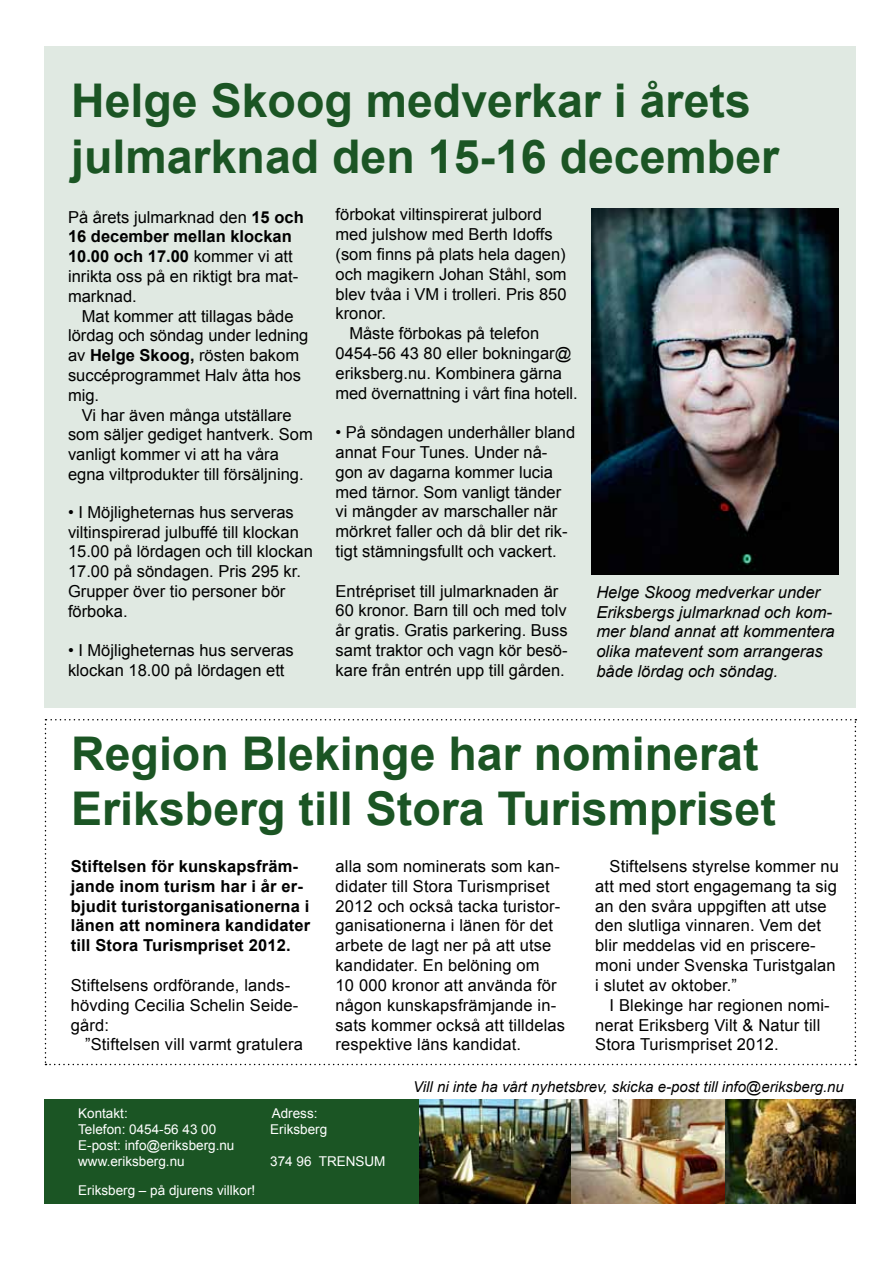
<style>
.page{position:relative;width:893px;height:1263px;background:#fff}
.page>*{position:absolute;margin:0;border:0;box-sizing:border-box;transform-origin:0 0}
.t1{font:700 46.5px/55.8px "Arial";color:#1b5524}
.t2{font:16.5px/19.8px "Arial";color:#000}
.t3{font:700 16.5px/19.8px "Arial";letter-spacing:.01em;color:#000}
.t4{font:italic 16.5px/19.8px "Arial";color:#000}
.t5{font:italic 15px "Arial";color:#000}
.t6{font:13.5px/16.2px "Arial";color:#fff}
.s1{font-weight:700}
</style>
<div class="page">
<div style="left:45px;top:47px;width:811px;height:661px;background:#e0e9e2"></div>
<img style="left:578px;top:1099px;width:278px;height:104px">
<div style="left:44px;top:1099px;width:378px;height:104px;background:#1b5524"></div>
<img style="left:419px;top:1099px;width:159px;height:104px">
<svg style="left:45px;top:719px;width:811px;height:346px"></svg>
<img style="left:592px;top:208px;width:246px;height:367px">
<h1 class="t1" style="left:71px;top:74px;width:710px">Helge Skoog medverkar i årets julmarknad den 15-16 december</h1>
<p class="t2" style="left:68px;top:207px;width:237px">På årets julmarknad den <span class="s1">15 och<br>16 december mellan klockan<br>10.00 och 17.00</span> kommer vi att inrikta oss på en riktigt bra mat&shy;marknad.</p>
<p class="t2" style="left:68px;top:306px;width:242px;text-indent:14px">Mat kommer att tillagas både lördag och söndag under ledning av <span class="s1">Helge Skoog,</span> rösten bakom succéprogrammet Halv åtta hos mig.</p>
<p class="t2" style="left:68px;top:405px;width:246px;text-indent:14px">Vi har även många utställare som säljer gediget hantverk. Som vanligt kommer vi att ha våra egna viltprodukter till försäljning.</p>
<p class="t2" style="left:68px;top:502px;width:246px">• I Möjligheternas hus serveras viltinspirerad julbuffé till klockan<br>15.00 på lördagen och till klockan<br>17.00 på söndagen. Pris 295 kr.<br>Grupper över tio personer bör förboka.</p>
<p class="t2" style="left:68px;top:641px;width:227px">• I Möjligheternas hus serveras klockan 18.00 på lördagen ett</p>
<p class="t2" style="left:336px;top:205px;width:208px">förbokat viltinspirerat julbord</p>
<p class="t2" style="left:336px;top:225px;width:219px">med julshow med Berth Idoffs</p>
<p class="t2" style="left:336px;top:244px;width:232px">(som finns på plats hela dagen)</p>
<p class="t2" style="left:336px;top:264px;width:233px">och magikern Johan Ståhl, som</p>
<p class="t2" style="left:336px;top:284px;width:233px">blev tvåa i VM i trolleri. Pris 850</p>
<p class="t2" style="left:336px;top:304px;width:52px">kronor.</p>
<p class="t2" style="left:349px;top:324px;width:191px">Måste förbokas på telefon</p>
<p class="t2" style="left:336px;top:343px;width:237px">0454-56 43 80 eller bokningar@</p>
<p class="t2" style="left:336px;top:363px;width:228px">eriksberg.nu. Kombinera gärna</p>
<p class="t2" style="left:336px;top:383px;width:244px">med övernattning i vårt fina hotell.</p>
<p class="t2" style="left:336px;top:423px;width:241px">• På söndagen underhåller bland annat Four Tunes. Under nå&shy;gon av dagarna kommer lucia med tärnor. Som vanligt tänder vi mängder av marschaller när mörkret faller och då blir det rik&shy;tigt stämningsfullt och vackert.</p>
<p class="t2" style="left:336px;top:581px;width:234px">Entrépriset till julmarknaden är<br>60 kronor. Barn till och med tolv år gratis. Gratis parkering. Buss samt traktor och vagn kör besö&shy;kare från entrén upp till gården.</p>
<p class="t4" style="left:596px;top:582px;width:240px">Helge Skoog medverkar under<br>Eriksbergs julmarknad och kom&shy;mer bland annat att kommentera olika matevent som arrangeras både lördag och söndag.</p>
<h1 class="t1" style="left:71px;top:727px;width:706px">Region Blekinge har nominerat<br>Eriksberg till Stora Turismpriset</h1>
<p class="t3" style="left:71px;top:857px;width:241px">Stiftelsen för kunskapsfräm&shy;jande inom turism har i år er&shy;bjudit turistorganisationerna i länen att nominera kandidater till Stora Turismpriset 2012.</p>
<p class="t2" style="left:71px;top:975px;width:229px">Stiftelsens ordförande, lands&shy;hövding Cecilia Schelin Seide&shy;gård:</p>
<p class="t2" style="left:85px;top:1035px;width:219px">”Stiftelsen vill varmt gratulera</p>
<p class="t2" style="left:595px;top:856px;width:245px;text-indent:14px">Stiftelsens styrelse kommer nu att med stort engagemang ta sig an den svåra uppgiften att utse den slutliga vinnaren. Vem det blir meddelas vid en priscere&shy;moni under Svenska Turistgalan i slutet av oktober.”</p>
<p class="t2" style="left:595px;top:995px;width:236px;text-indent:14px">I Blekinge har regionen nomi&shy;nerat Eriksberg Vilt &amp; Natur till<br>Stora Turismpriset 2012.</p>
<p class="t2" style="left:336px;top:856px;width:231px">alla som nominerats som kan&shy;didater till Stora Turismpriset<br>2012 och också tacka turistor&shy;ganisationerna i länen för det arbete de lagt ner på att utse kandidater. En belöning om<br>10 000 kronor att använda för någon kunskapsfrämjande in&shy;sats kommer också att tilldelas respektive läns kandidat.</p>
<p class="t6" style="left:78px;top:1105px;width:51px">Kontakt:</p>
<p class="t6" style="left:272px;top:1105px;width:47px">Adress:</p>
<p class="t6" style="left:78px;top:1121px;width:140px">Telefon: 0454-56 43 00</p>
<p class="t6" style="left:270px;top:1121px;width:59px">Eriksberg</p>
<p class="t6" style="left:78px;top:1137px;width:158px">E-post: info@eriksberg.nu www.eriksberg.nu</p>
<p class="t6" style="left:270px;top:1154px;width:117px">374 96 TRENSUM</p>
<p class="t6" style="left:78px;top:1182px;width:179px">Eriksberg – på djurens villkor!</p>
<p class="t5" style="left:413px;top:1077px;width:432px">Vill ni inte ha vårt nyhetsbrev, skicka e-post till info@eriksberg.nu</p>
</div>
